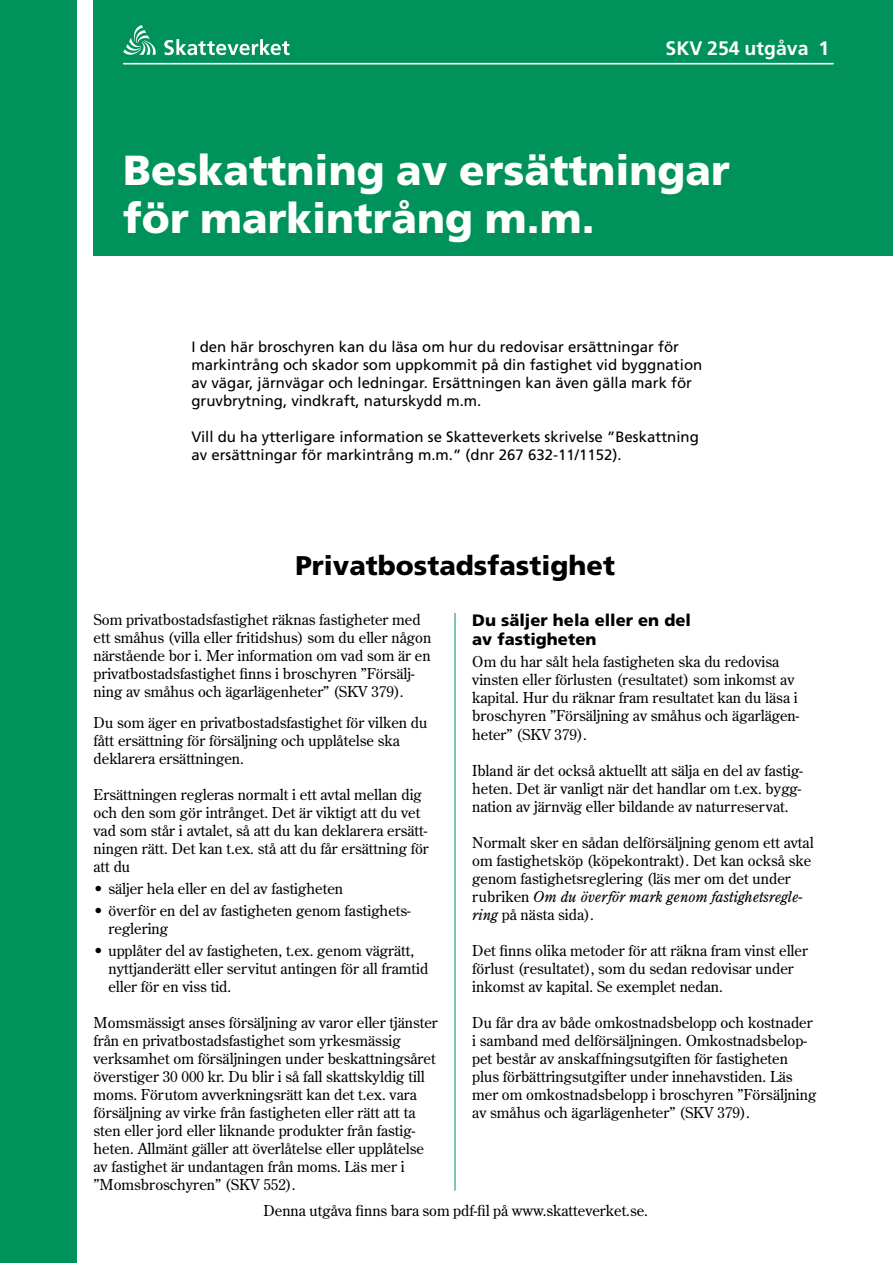
<style>
.page{position:relative;width:893px;height:1263px;background:#fff}
.page>*{position:absolute;margin:0;border:0;box-sizing:border-box;transform-origin:0 0}
.t1{font:900 42px/48px "Frutiger";color:#fff}
.t2{font:900 27px "Frutiger";color:#000}
.t3{font:700 19.5px "Frutiger";color:#fff}
.t4{font:900 16.5px/19.5px "Frutiger";color:#000}
.t5{font:15px/18px "Century Old Style";color:#000}
.t6{font:15px/18px "Frutiger";color:#000}
.s1{font-style:italic}
</style>
<div class="page">
<div style="left:94px;top:0;width:799px;height:255px;background:#00925b"></div>
<div style="left:0;top:0;width:77px;height:1263px;background:#00925b"></div>
<svg style="left:164px;top:39px;width:126px;height:16px"></svg>
<svg style="left:123px;top:25px;width:33px;height:30px"></svg>
<hr style="left:123px;top:63px;width:710px;height:2px;background:#fff">
<hr style="left:455px;top:613px;width:1px;height:578px;background:#00925b">
<h3 class="t3" style="left:665px;top:37px;width:165px">SKV 254 utgåva 1</h3>
<h1 class="t1" style="left:123px;top:146px;width:608px">Beskattning av ersättningar för markintrång m.m.</h1>
<p class="t6" style="left:191px;top:337px;width:512px">I den här broschyren kan du läsa om hur du redovisar ersättningar för markintrång och skador som uppkommit på din fastighet vid byggnation av vägar, järnvägar och ledningar. Ersättningen kan även gälla mark för gruvbrytning, vindkraft, naturskydd m.m.</p>
<p class="t6" style="left:191px;top:427px;width:509px">Vill du ha ytterligare information se Skatteverkets skrivelse ”Beskattning av ersättningar för markintrång m.m.” (dnr 267 632-11/1152).</p>
<h2 class="t2" style="left:295px;top:550px;width:321px">Privatbostadsfastighet</h2>
<p class="t4" style="left:472px;top:610px;width:220px">Du säljer hela eller en del av fastigheten</p>
<p class="t5" style="left:472px;top:653px;width:329px">Om du har sålt hela fastigheten ska du redovisa vinsten eller förlusten (resultatet) som inkomst av kapital. Hur du räknar fram resultatet kan du läsa i broschyren ”Försäljning av småhus och ägarlägen&shy;heter” (SKV 379).</p>
<p class="t5" style="left:472px;top:761px;width:332px;text-align:justify">Ibland är det också aktuellt att sälja en del av fastig&shy;heten. Det är vanligt när det handlar om t.ex. bygg&shy;nation av järnväg eller bildande av naturreservat.</p>
<p class="t5" style="left:472px;top:833px;width:343px">Normalt sker en sådan delförsäljning genom ett avtal om fastighetsköp (köpekontrakt). Det kan också ske genom fastighetsreglering (läs mer om det under rubriken <span class="s1">Om du överför mark genom fastighetsregle&shy;ring</span> på nästa sida).</p>
<p class="t5" style="left:472px;top:941px;width:337px">Det finns olika metoder för att räkna fram vinst eller förlust (resultatet), som du sedan redovisar under inkomst av kapital. Se exemplet nedan.</p>
<p class="t5" style="left:472px;top:1013px;width:346px">Du får dra av både omkostnadsbelopp och kostnader i samband med delförsäljningen. Omkostnadsbelop&shy;pet består av anskaffningsutgiften för fastigheten plus förbättringsutgifter under innehavstiden. Läs mer om omkostnadsbelopp i broschyren ”Försäljning av småhus och ägarlägenheter” (SKV 379).</p>
<p class="t5" style="left:94px;top:610px;width:339px">Som privatbostadsfastighet räknas fastigheter med ett småhus (villa eller fritidshus) som du eller någon närstående bor i. Mer information om vad som är en privatbostadsfastighet finns i broschyren ”Försälj&shy;ning av småhus och ägarlägenheter” (SKV 379).</p>
<p class="t5" style="left:94px;top:713px;width:335px">Du som äger en privatbostadsfastighet för vilken du fått ersättning för försäljning och upplåtelse ska deklarera ersättningen.</p>
<p class="t5" style="left:94px;top:785px;width:337px">Ersättningen regleras normalt i ett avtal mellan dig och den som gör intrånget. Det är viktigt att du vet vad som står i avtalet, så att du kan deklarera ersätt&shy;ningen rätt. Det kan t.ex. stå att du får ersättning för att du</p>
<p class="t5" style="left:94px;top:879px;width:251px">• säljer hela eller en del av fastigheten</p>
<p class="t5" style="left:108px;top:901px;width:304px;text-indent:-15px">• överför en del av fastigheten genom fastighets&shy;reglering</p>
<p class="t5" style="left:108px;top:941px;width:321px;text-indent:-15px">• upplåter del av fastigheten, t.ex. genom vägrätt, nyttjanderätt eller servitut antingen för all framtid eller för en viss tid.</p>
<p class="t5" style="left:94px;top:1013px;width:346px">Momsmässigt anses försäljning av varor eller tjänster från en privatbostadsfastighet som yrkesmässig verksamhet om försäljningen under beskattningsåret överstiger 30 000 kr. Du blir i så fall skattskyldig till moms. Förutom avverkningsrätt kan det t.ex. vara försäljning av virke från fastigheten eller rätt att ta sten eller jord eller liknande produkter från fastig&shy;heten. Allmänt gäller att överlåtelse eller upplåtelse av fastighet är undantagen från moms. Läs mer i ”Momsbroschyren” (SKV 552).</p>
<p class="t5" style="left:263px;top:1201px;width:386px">Denna utgåva finns bara som pdf-fil på www.skatteverket.se.</p>
</div>
